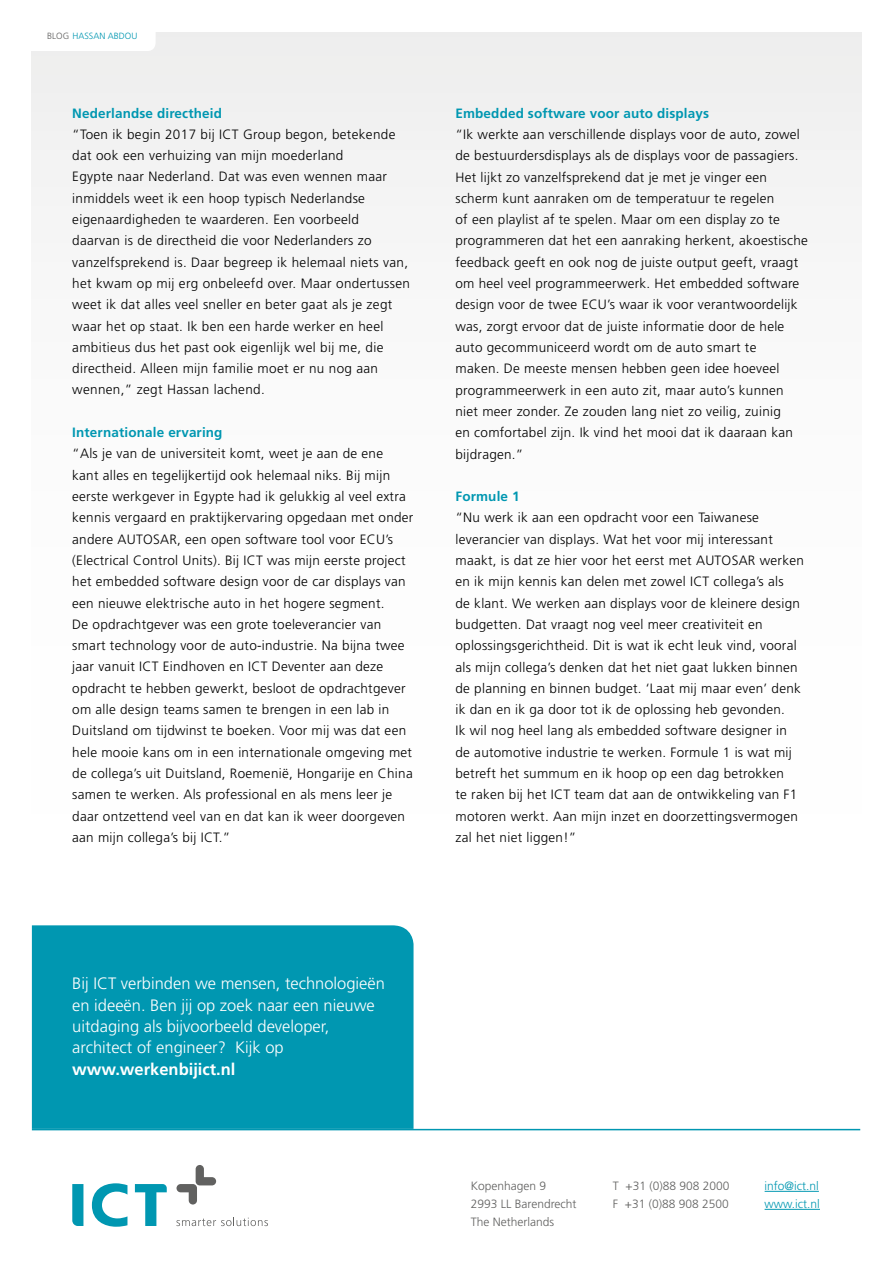
<style>
.page{position:relative;width:893px;height:1263px;background:#fff}
.page>*{position:absolute;margin:0;border:0;box-sizing:border-box;transform-origin:0 0}
.t1{font:300 16.5px/21.3px "Frutiger LT Std";color:#fff}
.t2{font:700 16.5px "Frutiger LT Std";color:#fff}
.t3{font:300 13.5px/21.3px "Frutiger LT Std";letter-spacing:.02em;color:#000}
.t4{font:700 13.5px "Frutiger LT Std";letter-spacing:.01em;color:#0097b1}
.t5{font:300 12px/18px "Frutiger LT Std";color:#616160}
.t6{font:300 12px/18px "Frutiger LT Std";color:#0097b1}
.t7{font:300 9px "Frutiger LT Std";color:#0097b1}
.s1{color:#616160}
</style>
<div class="page">
<div style="left:32px;top:32px;width:829px;height:1194px;background:linear-gradient(to right,#fafafa,#fbfbfb)"></div>
<svg style="left:176px;top:1165px;width:40px;height:39px"></svg>
<svg style="left:92px;top:1183px;width:35px;height:44px"></svg>
<svg style="left:72px;top:1184px;width:11px;height:42px"></svg>
<svg style="left:135px;top:1184px;width:32px;height:42px"></svg>
<svg style="left:176px;top:1217px;width:92px;height:9px"></svg>
<div style="left:32px;top:925px;width:382px;height:204px;background:#0097b1"></div>
<hr style="left:765px;top:1191px;width:54px;height:1px;background:#0097b1">
<hr style="left:765px;top:1209px;width:55px;height:1px;background:#0097b1">
<hr style="left:32px;top:1129px;width:828px;height:1px;background:#0097b1">
<svg style="left:32px;top:32px;width:124px;height:19px"></svg>
<p class="t7" style="left:47px;top:31px;width:92px"><span class="s1">BLOG</span> HASSAN ABDOU</p>
<p class="t4" style="left:72px;top:105px;width:151px">Nederlandse directheid</p>
<p class="t3" style="left:72px;top:124px;width:339px">“Toen ik begin 2017 bij ICT Group begon, betekende dat ook een verhuizing van mijn moederland<br>Egypte naar Nederland. Dat was even wennen maar inmiddels weet ik een hoop typisch Nederlandse eigenaardigheden te waarderen. Een voorbeeld daarvan is de directheid die voor Nederlanders zo vanzelfsprekend is. Daar begreep ik helemaal niets van, het kwam op mij erg onbeleefd over. Maar ondertussen weet ik dat alles veel sneller en beter gaat als je zegt waar het op staat. Ik ben een harde werker en heel ambitieus dus het past ook eigenlijk wel bij me, die directheid. Alleen mijn familie moet er nu nog aan wennen,” zegt Hassan lachend.</p>
<p class="t4" style="left:72px;top:424px;width:152px">Internationale ervaring</p>
<p class="t3" style="left:72px;top:443px;width:343px">“Als je van de universiteit komt, weet je aan de ene<br>kant alles en tegelijkertijd ook helemaal niks. Bij mijn eerste werkgever in Egypte had ik gelukkig al veel extra kennis vergaard en praktijkervaring opgedaan met onder andere AUTOSAR, een open software tool voor ECU’s (Electrical Control Units). Bij ICT was mijn eerste project het embedded software design voor de car displays van een nieuwe elektrische auto in het hogere segment.<br>De opdrachtgever was een grote toeleverancier van smart technology voor de auto-industrie. Na bijna twee jaar vanuit ICT Eindhoven en ICT Deventer aan deze opdracht te hebben gewerkt, besloot de opdrachtgever om alle design teams samen te brengen in een lab in Duitsland om tijdwinst te boeken. Voor mij was dat een hele mooie kans om in een internationale omgeving met de collega’s uit Duitsland, Roemenië, Hongarije en China samen te werken. Als professional en als mens leer je daar ontzettend veel van en dat kan ik weer doorgeven aan mijn collega’s bij ICT.”</p>
<p class="t4" style="left:455px;top:105px;width:255px">Embedded software voor auto displays</p>
<p class="t3" style="left:455px;top:124px;width:354px">“Ik werkte aan verschillende displays voor de auto, zowel de bestuurdersdisplays als de displays voor de passagiers.<br>Het lijkt zo vanzelfsprekend dat je met je vinger een scherm kunt aanraken om de temperatuur te regelen<br>of een playlist af te spelen. Maar om een display zo te programmeren dat het een aanraking herkent, akoestische feedback geeft en ook nog de juiste output geeft, vraagt om heel veel programmeerwerk. Het embedded software design voor de twee ECU’s waar ik voor verantwoordelijk was, zorgt ervoor dat de juiste informatie door de hele auto gecommuniceerd wordt om de auto smart te<br>maken. De meeste mensen hebben geen idee hoeveel programmeerwerk in een auto zit, maar auto’s kunnen niet meer zonder. Ze zouden lang niet zo veilig, zuinig<br>en comfortabel zijn. Ik vind het mooi dat ik daaraan kan bijdragen.”</p>
<p class="t4" style="left:455px;top:488px;width:66px">Formule 1</p>
<p class="t3" style="left:455px;top:507px;width:350px">“Nu werk ik aan een opdracht voor een Taiwanese leverancier van displays. Wat het voor mij interessant maakt, is dat ze hier voor het eerst met AUTOSAR werken en ik mijn kennis kan delen met zowel ICT collega’s als<br>de klant. We werken aan displays voor de kleinere design budgetten. Dat vraagt nog veel meer creativiteit en oplossingsgerichtheid. Dit is wat ik echt leuk vind, vooral als mijn collega’s denken dat het niet gaat lukken binnen de planning en binnen budget. ‘Laat mij maar even’ denk ik dan en ik ga door tot ik de oplossing heb gevonden.<br>Ik wil nog heel lang als embedded software designer in de automotive industrie te werken. Formule 1 is wat mij betreft het summum en ik hoop op een dag betrokken<br>te raken bij het ICT team dat aan de ontwikkeling van F1 motoren werkt. Aan mijn inzet en doorzettingsvermogen zal het niet liggen!”</p>
<p class="t1" style="left:72px;top:973px;width:314px">Bij ICT verbinden we mensen, technologieën en ideeën. Ben jij op zoek naar een nieuwe uitdaging als bijvoorbeeld developer, architect of engineer? Kijk op</p>
<p class="t2" style="left:72px;top:1059px;width:165px">www.werkenbijict.nl</p>
<p class="t5" style="left:471px;top:1177px;width:107px">Kopenhagen 9<br>2993 LL Barendrecht<br>The Netherlands</p>
<p class="t5" style="left:613px;top:1177px;width:118px">T +31 (0)88 908 2000<br>F +31 (0)88 908 2500</p>
<p class="t6" style="left:765px;top:1177px;width:57px">info@ict.nl www.ict.nl</p>
</div>
